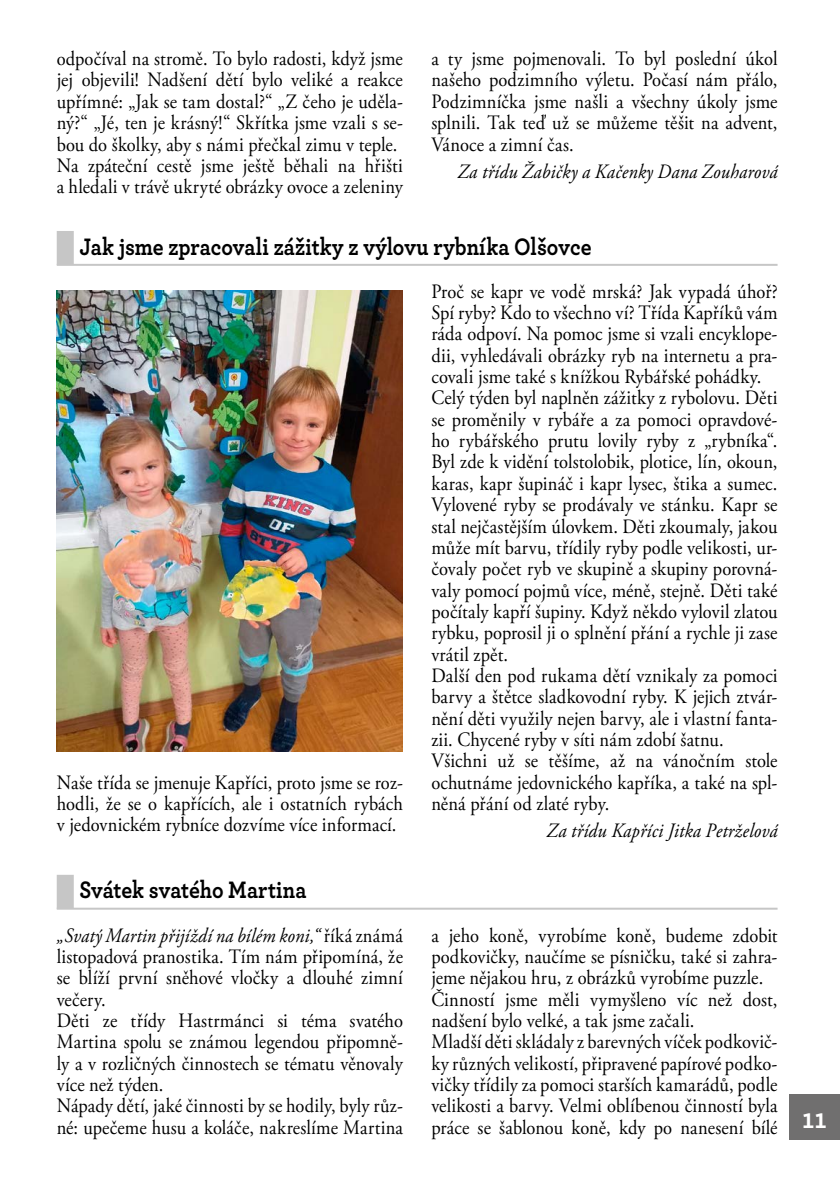
<style>
.page{position:relative;width:840px;height:1191px;background:#fff}
.page>*{position:absolute;margin:0;border:0;box-sizing:border-box;transform-origin:0 0}
.t1{font:700 28px "Archer";color:#fff}
.t2{font:700 25px "Archer";color:#000;scale:.87 1}
.t3{font:20.4px/21.4px "Adobe Garamond Pro";letter-spacing:.005em;color:#000;scale:.9 1}
.t4{font:italic 20.4px "Adobe Garamond Pro";letter-spacing:.01em;color:#000;scale:.9 1}
.s1{font-style:italic}
</style>
<div class="page">
<div style="left:788px;top:1094px;width:51px;height:46px;background:#706f6f"></div>
<div style="left:57px;top:231px;width:17px;height:34px;background:#c6c6c6"></div>
<hr style="left:57px;top:264px;width:720px;height:2px;background:#c6c6c6">
<div style="left:57px;top:874px;width:17px;height:34px;background:#c6c6c6"></div>
<hr style="left:57px;top:907px;width:720px;height:2px;background:#c6c6c6">
<img style="left:57px;top:290px;width:346px;height:461px">
<p class="t3" style="left:57px;top:49px;width:386px">odpočíval na stromě. To bylo radosti, když jsme jej objevili! Nadšení dětí bylo veliké a reakce upřímné: „Jak se tam dostal?“ „Z čeho je uděla&shy;ný?“ „Jé, ten je krásný!“ Skřítka jsme vzali s se&shy;bou do školky, aby s námi přečkal zimu v teple.<br>Na zpáteční cestě jsme ještě běhali na hřišti a hledali v trávě ukryté obrázky ovoce a zeleniny</p>
<p class="t3" style="left:431px;top:49px;width:386px;text-align:justify">a ty jsme pojmenovali. To byl poslední úkol našeho podzimního výletu. Počasí nám přálo, Podzimníčka jsme našli a všechny úkoly jsme splnili. Tak teď už se můžeme těšit na advent, Vánoce a zimní čas.</p>
<p class="t4" style="left:457px;top:159px;width:356px">Za třídu Žabičky a Kačenky Dana Zouharová</p>
<p class="t2" style="left:79px;top:226px;width:590px">Jak jsme zpracovali zážitky z výlovu rybníka Olšovce</p>
<p class="t3" style="left:57px;top:772px;width:386px;text-align:justify">Naše třída se jmenuje Kapříci, proto jsme se roz&shy;hodli, že se o kapřících, ale i ostatních rybách v jedovnickém rybníce dozvíme více informací.</p>
<p class="t3" style="left:431px;top:281px;width:386px">Proč se kapr ve vodě mrská? Jak vypadá úhoř?<br>Spí ryby? Kdo to všechno ví? Třída Kapříků vám ráda odpoví. Na pomoc jsme si vzali encyklope&shy;dii, vyhledávali obrázky ryb na internetu a pra&shy;covali jsme také s knížkou Rybářské pohádky.<br>Celý týden byl naplněn zážitky z rybolovu. Děti se proměnily v rybáře a za pomoci opravdové&shy;ho rybářského prutu lovily ryby z „rybníka“.<br>Byl zde k vidění tolstolobik, plotice, lín, okoun, karas, kapr šupináč i kapr lysec, štika a sumec.<br>Vylovené ryby se prodávaly ve stánku. Kapr se stal nejčastějším úlovkem. Děti zkoumaly, jakou může mít barvu, třídily ryby podle velikosti, ur&shy;čovaly počet ryb ve skupině a skupiny porovná&shy;valy pomocí pojmů více, méně, stejně. Děti také počítaly kapří šupiny. Když někdo vylovil zlatou rybku, poprosil ji o splnění přání a rychle ji zase vrátil zpět.<br>Další den pod rukama dětí vznikaly za pomoci barvy a štětce sladkovodní ryby. K jejich ztvár&shy;nění děti využily nejen barvy, ale i vlastní fanta&shy;zii. Chycené ryby v síti nám zdobí šatnu.<br>Všichni už se těšíme, až na vánočním stole ochutnáme jedovnického kapříka, a také na spl&shy;něná přání od zlaté ryby.</p>
<p class="t4" style="left:546px;top:818px;width:257px">Za třídu Kapříci Jitka Petrželová</p>
<p class="t2" style="left:79px;top:870px;width:262px">Svátek svatého Martina</p>
<p class="t3" style="left:57px;top:925px;width:386px"><span class="s1">„Svatý Martin přijíždí na bílém koni,“</span> říká známá listopadová pranostika. Tím nám připomíná, že se blíží první sněhové vločky a dlouhé zimní večery.<br>Děti ze třídy Hastrmánci si téma svatého Martina spolu se známou legendou připomně&shy;ly a v rozličných činnostech se tématu věnovaly více než týden.<br>Nápady dětí, jaké činnosti by se hodily, byly růz&shy;né: upečeme husu a koláče, nakreslíme Martina</p>
<p class="t3" style="left:431px;top:925px;width:386px">a jeho koně, vyrobíme koně, budeme zdobit podkovičky, naučíme se písničku, také si zahra&shy;jeme nějakou hru, z obrázků vyrobíme puzzle.<br>Činností jsme měli vymyšleno víc než dost, nadšení bylo velké, a tak jsme začali.<br>Mladší děti skládaly z barevných víček podkovič&shy;ky různých velikostí, připravené papírové podko&shy;vičky třídily za pomoci starších kamarádů, podle velikosti a barvy. Velmi oblíbenou činností byla práce se šablonou koně, kdy po nanesení bílé</p>
<h1 class="t1" style="left:801px;top:1097px;width:26px">11</h1>
</div>
